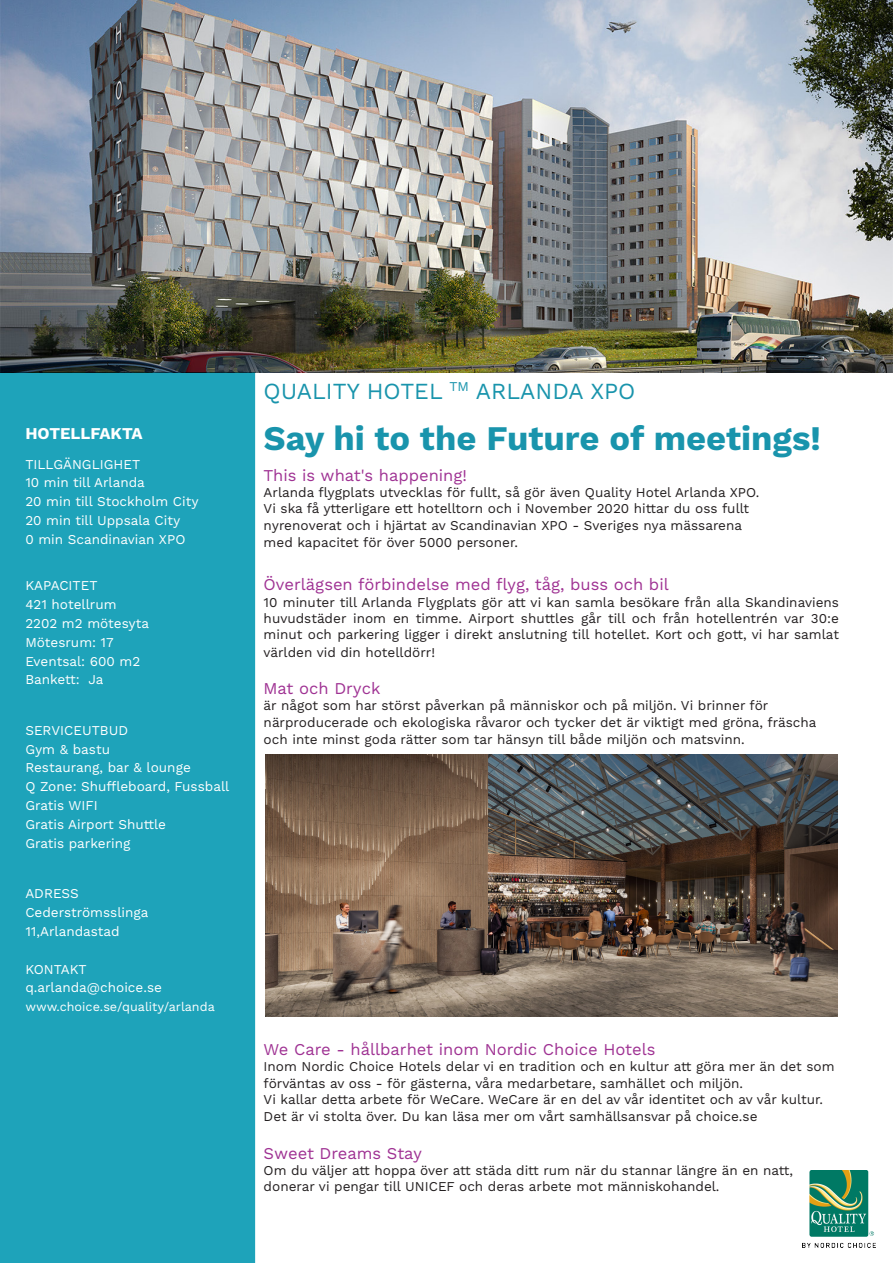
<style>
.page{position:relative;width:893px;height:1263px;background:#fff}
.page>*{position:absolute;margin:0;border:0;box-sizing:border-box;transform-origin:0 0}
.t1{font:700 34.5px "Work Sans";color:#1994ac}
.t2{font:23.1px "Work Sans";color:#1994ac}
.t3{font:16.5px "Work Sans";color:#9f3293}
.t4{font:700 16.5px "Work Sans";color:#fff}
.t5{font:13.5px/16.2px "Work Sans";color:#231f20}
.t6{font:13.5px/18.9px "Work Sans";color:#fff}
.t7{font:12.6px "Work Sans";color:#fff}
</style>
<div class="page">
<img style="left:0;top:0;width:893px;height:372px">
<div style="left:0;top:372px;width:255px;height:891px;background:#1ea3ba"></div>
<img style="left:265px;top:755px;width:573px;height:262px">
<img style="left:803px;top:1170px;width:72px;height:78px">
<p class="t4" style="left:25px;top:424px;width:119px">HOTELLFAKTA</p>
<p class="t6" style="left:25px;top:455px;width:116px">TILLGÄNGLIGHET</p>
<p class="t6" style="left:25px;top:474px;width:121px">10 min till Arlanda</p>
<p class="t6" style="left:25px;top:493px;width:175px">20 min till Stockholm City</p>
<p class="t6" style="left:25px;top:512px;width:156px">20 min till Uppsala City</p>
<p class="t6" style="left:25px;top:531px;width:162px">0 min Scandinavian XPO</p>
<p class="t6" style="left:25px;top:577px;width:74px">KAPACITET</p>
<p class="t6" style="left:25px;top:595px;width:93px">421 hotellrum</p>
<p class="t6" style="left:25px;top:614px;width:125px">2202 m2 mötesyta</p>
<p class="t6" style="left:25px;top:633px;width:90px">Mötesrum: 17</p>
<p class="t6" style="left:25px;top:652px;width:116px">Eventsal: 600 m2</p>
<p class="t6" style="left:25px;top:671px;width:80px">Bankett: Ja</p>
<p class="t6" style="left:25px;top:721px;width:104px">SERVICEUTBUD</p>
<p class="t6" style="left:25px;top:740px;width:86px">Gym &amp; bastu</p>
<p class="t6" style="left:25px;top:759px;width:167px">Restaurang, bar &amp; lounge</p>
<p class="t6" style="left:25px;top:778px;width:205px">Q Zone: Shuffleboard, Fussball</p>
<p class="t6" style="left:25px;top:797px;width:74px">Gratis WIFI</p>
<p class="t6" style="left:25px;top:815px;width:142px">Gratis Airport Shuttle</p>
<p class="t6" style="left:25px;top:834px;width:107px">Gratis parkering</p>
<p class="t6" style="left:25px;top:885px;width:55px">ADRESS</p>
<p class="t6" style="left:25px;top:903px;width:125px">Cederströmsslinga<br>11,Arlandastad</p>
<p class="t6" style="left:25px;top:960px;width:63px">KONTAKT</p>
<p class="t6" style="left:25px;top:979px;width:138px">q.arlanda@choice.se</p>
<p class="t7" style="left:25px;top:999px;width:191px">www.choice.se/quality/arlanda</p>
<p class="t2" style="left:264px;top:377px;width:373px">QUALITY HOTEL <sup>TM</sup> ARLANDA XPO</p>
<p class="t1" style="left:264px;top:418px;width:559px">Say hi to the Future of meetings!</p>
<p class="t3" style="left:264px;top:466px;width:205px">This is what's happening!</p>
<p class="t5" style="left:264px;top:485px;width:497px">Arlanda flygplats utvecklas för fullt, så gör även Quality Hotel Arlanda XPO.</p>
<p class="t5" style="left:264px;top:501px;width:487px">Vi ska få ytterligare ett hotelltorn och i November 2020 hittar du oss fullt</p>
<p class="t5" style="left:264px;top:518px;width:480px">nyrenoverat och i hjärtat av Scandinavian XPO - Sveriges nya mässarena</p>
<p class="t5" style="left:264px;top:535px;width:256px">med kapacitet för över 5000 personer.</p>
<p class="t3" style="left:264px;top:575px;width:407px">Överlägsen förbindelse med flyg, tåg, buss och bil</p>
<p class="t5" style="left:264px;top:595px;width:577px;text-align:justify">10 minuter till Arlanda Flygplats gör att vi kan samla besökare från alla Skandinaviens huvudstäder inom en timme. Airport shuttles går till och från hotellentrén var 30:e minut och parkering ligger i direkt anslutning till hotellet. Kort och gott, vi har samlat</p>
<p class="t5" style="left:264px;top:645px;width:173px">världen vid din hotelldörr!</p>
<p class="t3" style="left:264px;top:679px;width:118px">Mat och Dryck</p>
<p class="t5" style="left:264px;top:698px;width:554px">är något som har störst påverkan på människor och på miljön. Vi brinner för närproducerade och ekologiska råvaror och tycker det är viktigt med gröna, fräscha</p>
<p class="t5" style="left:264px;top:732px;width:482px">och inte minst goda rätter som tar hänsyn till både miljön och matsvinn.</p>
<p class="t3" style="left:264px;top:1040px;width:393px">We Care - hållbarhet inom Nordic Choice Hotels</p>
<p class="t5" style="left:264px;top:1059px;width:572px">Inom Nordic Choice Hotels delar vi en tradition och en kultur att göra mer än det som förväntas av oss - för gästerna, våra medarbetare, samhället och miljön.</p>
<p class="t5" style="left:264px;top:1092px;width:561px">Vi kallar detta arbete för WeCare. WeCare är en del av vår identitet och av vår kultur.</p>
<p class="t5" style="left:264px;top:1109px;width:495px">Det är vi stolta över. Du kan läsa mer om vårt samhällsansvar på choice.se</p>
<p class="t3" style="left:264px;top:1143px;width:160px">Sweet Dreams Stay</p>
<p class="t5" style="left:264px;top:1163px;width:531px">Om du väljer att hoppa över att städa ditt rum när du stannar längre än en natt, donerar vi pengar till UNICEF och deras arbete mot människohandel.</p>
</div>
